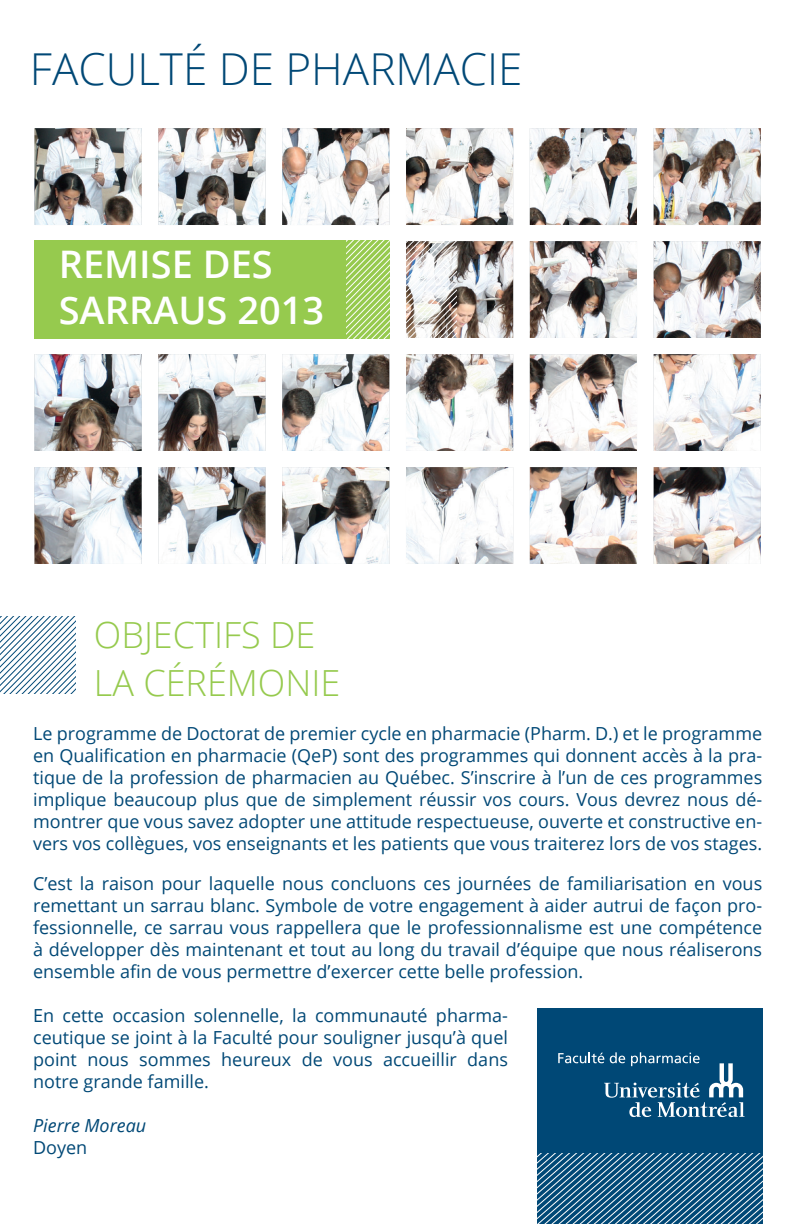
<style>
.page{position:relative;width:792px;height:1224px;background:#fff}
.page>*{position:absolute;margin:0;border:0;box-sizing:border-box;transform-origin:0 0}
.t1{font:300 44px "Open Sans";color:#004876}
.t2{font:600 38px/46px "Open Sans";color:#fff}
.t3{font:300 36px/48px "Open Sans";color:#96ca4e}
.t4{font:18px/22px "Open Sans";color:#004876;text-align:justify}
.t5{font:italic 18px "Open Sans";color:#004876}
</style>
<div class="page">
<img style="left:34px;top:128px;width:727px;height:436px">
<div style="left:34px;top:240px;width:355px;height:98px;background:#96ca4e"></div>
<div style="left:537px;top:1008px;width:225px;height:216px;background:#004876"></div>
<svg style="left:347px;top:240px;width:109px;height:100px"></svg>
<svg style="left:0;top:616px;width:76px;height:77px"></svg>
<svg style="left:537px;top:1153px;width:225px;height:71px"></svg>
<svg style="left:558px;top:1052px;width:187px;height:65px"></svg>
<h1 class="t1" style="left:30px;top:39px;width:494px">FACULTÉ DE PHARMACIE</h1>
<h2 class="t2" style="left:59px;top:240px;width:267px">REMISE DES<br>SARRAUS 2013</h2>
<h3 class="t3" style="left:94px;top:610px;width:248px">OBJECTIFS DE<br>LA CÉRÉMONIE</h3>
<p class="t4" style="left:33px;top:722px;width:731px">Le programme de Doctorat de premier cycle en pharmacie (Pharm. D.) et le programme en Qualification en pharmacie (QeP) sont des programmes qui donnent accès à la pra&shy;tique de la profession de pharmacien au Québec. S’inscrire à l’un de ces programmes implique beaucoup plus que de simplement réussir vos cours. Vous devrez nous dé&shy;montrer que vous savez adopter une attitude respectueuse, ouverte et constructive en&shy;vers vos collègues, vos enseignants et les patients que vous traiterez lors de vos stages.</p>
<p class="t4" style="left:33px;top:872px;width:731px">C’est la raison pour laquelle nous concluons ces journées de familiarisation en vous remettant un sarrau blanc. Symbole de votre engagement à aider autrui de façon pro&shy;fessionnelle, ce sarrau vous rappellera que le professionnalisme est une compétence à développer dès maintenant et tout au long du travail d’équipe que nous réaliserons ensemble afin de vous permettre d’exercer cette belle profession.</p>
<p class="t4" style="left:33px;top:1004px;width:476px">En cette occasion solennelle, la communauté pharma&shy;ceutique se joint à la Faculté pour souligner jusqu’à quel point nous sommes heureux de vous accueillir dans notre grande famille.</p>
<p class="t5" style="left:33px;top:1113px;width:115px">Pierre Moreau</p>
<p class="t4" style="left:33px;top:1136px;width:56px">Doyen</p>
</div>
